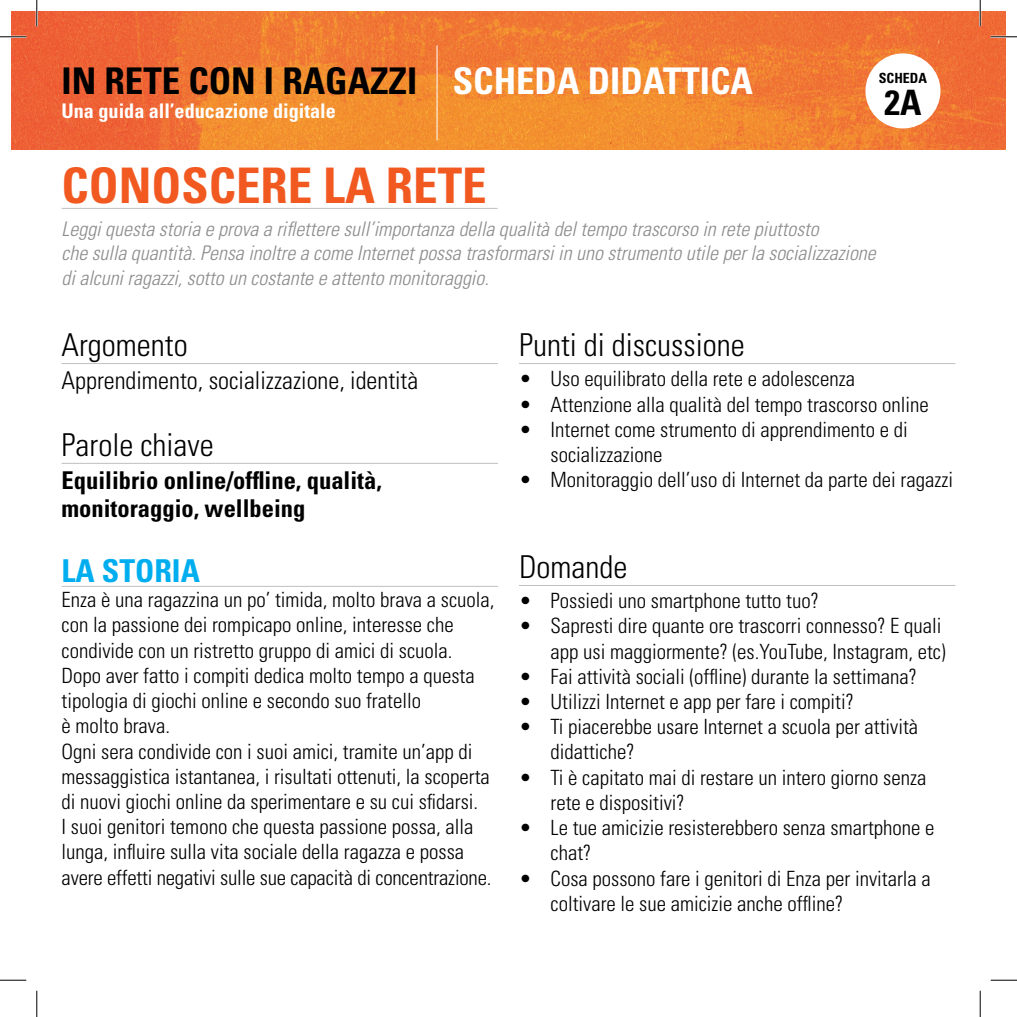
<style>
.page{position:relative;width:1017px;height:1017px;background:#fff}
.page>*{position:absolute;margin:0;border:0;box-sizing:border-box;transform-origin:0 0}
.t1{font:700 condensed 49px "Univers";color:#f15921}
.t2{font:700 condensed 36.75px "Univers";color:#000}
.t3{font:700 condensed 36.75px "Univers";color:#fff}
.t4{font:700 condensed 35px "Univers";color:#000}
.t5{font:300 condensed 31.5px "Univers";color:#000}
.t6{font:700 condensed 31.5px "Univers";color:#00aeef}
.t7{font:700 condensed 24.5px/28px "Univers";color:#000}
.t8{font:300 condensed 24.5px "Univers";color:#000}
.t9{font:300 condensed 21px/25.2px "Univers";color:#000}
.t10{font:italic 300 condensed 20.12px "Univers";color:#8c8c8c}
.t11{font:700 condensed 20.12px "Univers";color:#fff}
.t12{font:700 condensed 14px "Univers";color:#000}
</style>
<div class="page">
<img style="left:12px;top:12px;width:992px;height:137px">
<hr style="left:62px;top:208px;width:435px;height:1px;background:#bfbfbf">
<hr style="left:62px;top:363px;width:436px;height:1px;background:#bfbfbf">
<hr style="left:62px;top:462px;width:436px;height:1px;background:#bfbfbf">
<hr style="left:519px;top:363px;width:435px;height:1px;background:#bfbfbf">
<hr style="left:519px;top:584px;width:435px;height:1px;background:#bfbfbf">
<hr style="left:62px;top:585px;width:436px;height:1px;background:#bfbfbf">
<hr style="left:436px;top:45px;width:1px;height:95px;background:#fff">
<div style="left:865px;top:53px;width:75px;height:75px;background:#fff;border-radius:50%"></div>
<hr style="left:0;top:36px;width:26px;height:2px;background:#fff">
<hr style="left:990px;top:36px;width:26px;height:2px;background:#fff">
<hr style="left:36px;top:0;width:2px;height:26px;background:#fff">
<hr style="left:978px;top:0;width:2px;height:26px;background:#fff">
<svg style="left:0;top:36px;width:26px;height:1px"></svg>
<svg style="left:990px;top:36px;width:26px;height:1px"></svg>
<svg style="left:0;top:979px;width:26px;height:1px"></svg>
<svg style="left:990px;top:979px;width:26px;height:1px"></svg>
<svg style="left:36px;top:0;width:1px;height:26px"></svg>
<svg style="left:36px;top:990px;width:1px;height:26px"></svg>
<svg style="left:979px;top:0;width:1px;height:26px"></svg>
<svg style="left:979px;top:990px;width:1px;height:26px"></svg>
<p class="t2" style="left:62px;top:58px;width:357px">IN RETE CON I RAGAZZI</p>
<p class="t11" style="left:62px;top:99px;width:275px">Una guida all’educazione digitale</p>
<p class="t3" style="left:452px;top:58px;width:301px">SCHEDA DIDATTICA</p>
<p class="t12" style="left:878px;top:70px;width:50px">SCHEDA</p>
<p class="t4" style="left:884px;top:81px;width:38px">2A</p>
<p class="t1" style="left:62px;top:155px;width:426px">CONOSCERE LA RETE</p>
<p class="t10" style="left:62px;top:216px;width:758px">Leggi questa storia e prova a riflettere sull’importanza della qualità del tempo trascorso in rete piuttosto</p>
<p class="t10" style="left:62px;top:241px;width:815px">che sulla quantità. Pensa inoltre a come Internet possa trasformarsi in uno strumento utile per la socializzazione</p>
<p class="t10" style="left:62px;top:265px;width:428px">di alcuni ragazzi, sotto un costante e attento monitoraggio.</p>
<p class="t5" style="left:62px;top:325px;width:127px">Argomento</p>
<p class="t8" style="left:62px;top:365px;width:358px">Apprendimento, socializzazione, identità</p>
<p class="t5" style="left:62px;top:425px;width:154px">Parole chiave</p>
<p class="t7" style="left:62px;top:465px;width:321px">Equilibrio online/offline, qualità, monitoraggio, wellbeing</p>
<p class="t6" style="left:62px;top:551px;width:140px">LA STORIA</p>
<p class="t9" style="left:62px;top:586px;width:434px">Enza è una ragazzina un po’ timida, molto brava a scuola, con la passione dei rompicapo online, interesse che condivide con un ristretto gruppo di amici di scuola.</p>
<p class="t9" style="left:62px;top:662px;width:414px">Dopo aver fatto i compiti dedica molto tempo a questa tipologia di giochi online e secondo suo fratello</p>
<p class="t9" style="left:62px;top:712px;width:110px">è molto brava.</p>
<p class="t9" style="left:62px;top:737px;width:429px">Ogni sera condivide con i suoi amici, tramite un’app di messaggistica istantanea, i risultati ottenuti, la scoperta di nuovi giochi online da sperimentare e su cui sfidarsi.</p>
<p class="t9" style="left:62px;top:813px;width:431px">I suoi genitori temono che questa passione possa, alla lunga, influire sulla vita sociale della ragazza e possa avere effetti negativi sulle sue capacità di concentrazione.</p>
<p class="t5" style="left:519px;top:325px;width:227px">Punti di discussione</p>
<p class="t9" style="left:519px;top:366px;width:337px">• Uso equilibrato della rete e adolescenza</p>
<p class="t9" style="left:519px;top:391px;width:411px">• Attenzione alla qualità del tempo trascorso online</p>
<p class="t9" style="left:550px;top:416px;width:358px;text-indent:-32px">• Internet come strumento di apprendimento e di socializzazione</p>
<p class="t9" style="left:519px;top:467px;width:435px">• Monitoraggio dell’uso di Internet da parte dei ragazzi</p>
<p class="t5" style="left:519px;top:547px;width:110px">Domande</p>
<p class="t9" style="left:519px;top:587px;width:301px">• Possiedi uno smartphone tutto tuo?</p>
<p class="t9" style="left:519px;top:612px;width:428px;text-align:right">• Sapresti dire quante ore trascorri connesso? E quali app usi maggiormente? (es.YouTube, Instagram, etc)</p>
<p class="t9" style="left:519px;top:663px;width:399px">• Fai attività sociali (offline) durante la settimana?</p>
<p class="t9" style="left:519px;top:688px;width:336px">• Utilizzi Internet e app per fare i compiti?</p>
<p class="t9" style="left:550px;top:713px;width:369px;text-indent:-32px">• Ti piacerebbe usare Internet a scuola per attività didattiche?</p>
<p class="t9" style="left:550px;top:764px;width:377px;text-indent:-32px">• Ti è capitato mai di restare un intero giorno senza rete e dispositivi?</p>
<p class="t9" style="left:550px;top:814px;width:385px;text-indent:-32px">• Le tue amicizie resisterebbero senza smartphone e chat?</p>
<p class="t9" style="left:550px;top:864px;width:382px;text-indent:-32px">• Cosa possono fare i genitori di Enza per invitarla a coltivare le sue amicizie anche offline?</p>
</div>
